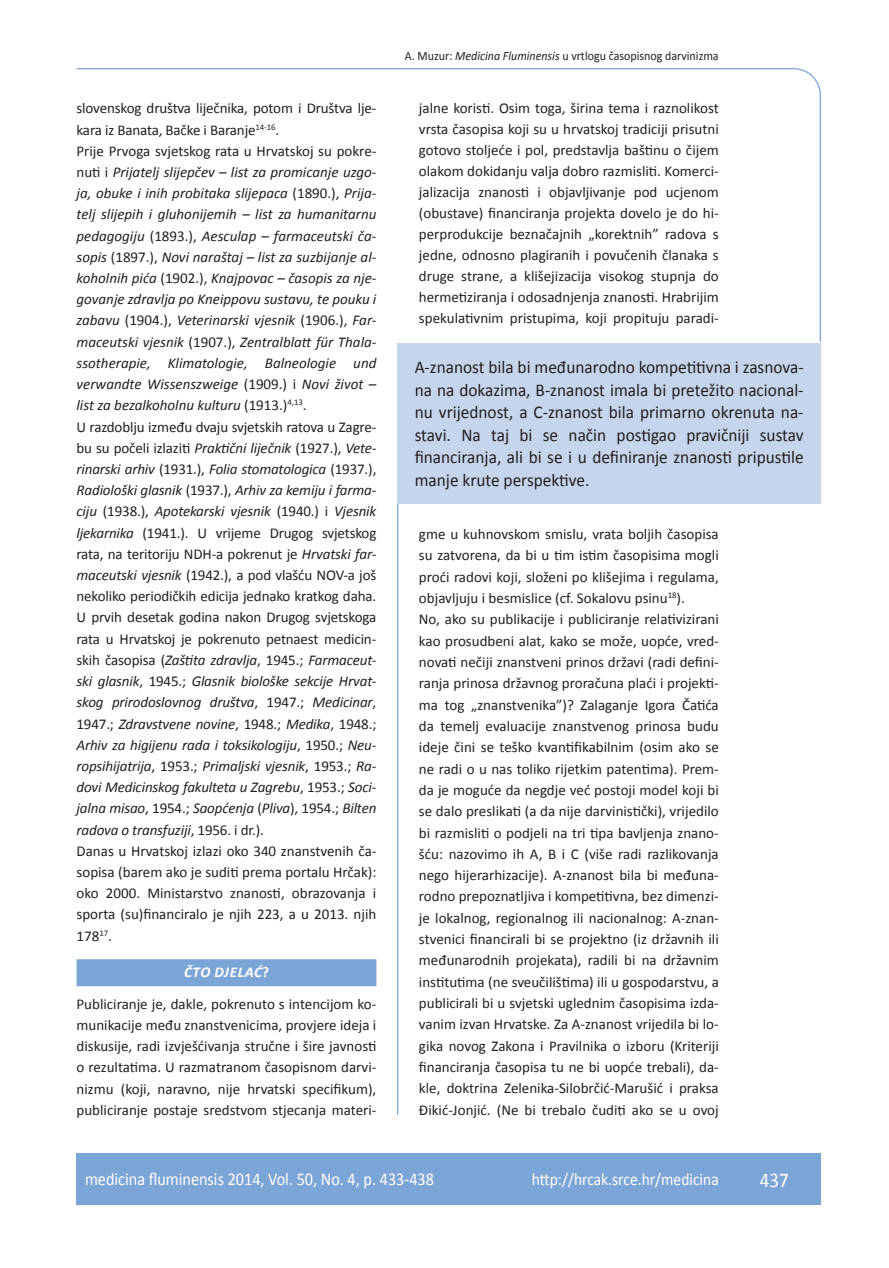
<style>
.page{position:relative;width:889px;height:1268px;background:#fff}
.page>*{position:absolute;margin:0;border:0;box-sizing:border-box;transform-origin:0 0}
.t1{font:21px "Calibri";color:#fff;scale:.9 1}
.t2{font:18px/22.5px "Calibri";color:#231f20;text-align:justify;scale:.96 1}
.t3{font:18px "Calibri";color:#fff;scale:.9 1}
.t4{font:17.25px "Calibri";color:#fff;scale:.9 1}
.t5{font:15px/21.3px "Calibri";color:#231f20;text-align:justify}
.t6{font:italic 15px/21.1px "Calibri";letter-spacing:-.01em;color:#231f20}
.t7{font:12.75px "Calibri";color:#231f20;scale:.94 1}
.s1{font-style:normal}
.s2{font-weight:700;font-style:italic;color:#fff}
.s3{font-weight:700;color:#fff}
.s4{font-style:italic}
</style>
<div class="page">
<svg style="left:76px;top:68px;width:745px;height:274px"></svg>
<hr style="left:397px;top:502px;width:1px;height:612px;background:#7ca5d7">
<div style="left:77px;top:1152px;width:744px;height:51px;background:#7ca5d7"></div>
<div style="left:77px;top:959px;width:299px;height:27px;background:#7ca5d7"></div>
<div style="left:398px;top:342px;width:422px;height:161px;background:#c6d5ec"></div>
<p class="t6" style="left:76px;top:97px;width:301px"><span class="s1">slovenskog društva liječnika, potom i Društva lje&shy;kara iz Banata, Bačke i Baranje</span><sup>14-16</sup><span class="s1">.<br>Prije Prvoga svjetskog rata u Hrvatskoj su pokre&shy;nuti i</span> Prijatelj slijepčev – list za promicanje uzgo&shy;ja, obuke i inih probitaka slijepaca <span class="s1">(1890.),</span> Prija&shy;telj slijepih i gluhonijemih – list za humanitarnu pedagogiju <span class="s1">(1893.),</span> Aesculap – farmaceutski ča&shy;sopis <span class="s1">(1897.),</span> Novi naraštaj – list za suzbijanje al&shy;koholnih pića <span class="s1">(1902.),</span> Knajpovac – časopis za nje&shy;govanje zdravlja po Kneippovu sustavu, te pouku i zabavu <span class="s1">(1904.),</span> Veterinarski vjesnik <span class="s1">(1906.),</span> Far&shy;maceutski vjesnik <span class="s1">(1907.),</span> Zentralblatt für Thala&shy;ssotherapie, Klimatologie, Balneologie und verwandte Wissenszweige <span class="s1">(1909.) i</span> Novi život – list za bezalkoholnu kulturu <span class="s1">(1913.)</span><sup>4,13</sup><span class="s1">.<br>U razdoblju između dvaju svjetskih ratova u Zagre&shy;bu su počeli izlaziti</span> Praktični liječnik <span class="s1">(1927.),</span> Vete&shy;rinarski arhiv <span class="s1">(1931.),</span> Folia stomatologica <span class="s1">(1937.), </span>Radiološki glasnik <span class="s1">(1937.),</span> Arhiv za kemiju i farma&shy;ciju <span class="s1">(1938.),</span> Apotekarski vjesnik <span class="s1">(1940.) i</span> Vjesnik ljekarnika <span class="s1">(1941.). U vrijeme Drugog svjetskog rata, na teritoriju NDH-a pokrenut je</span> Hrvatski far&shy;maceutski vjesnik <span class="s1">(1942.), a pod vlašću NOV-a još nekoliko periodičkih edicija jednako kratkog daha.<br>U prvih desetak godina nakon Drugog svjetskoga rata u Hrvatskoj je pokrenuto petnaest medicin&shy;skih časopisa (</span>Zaštita zdravlja<span class="s1">, 1945.;</span> Farmaceut&shy;ski glasnik<span class="s1">, 1945.;</span> Glasnik biološke sekcije Hrvat&shy;skog prirodoslovnog društva<span class="s1">, 1947.;</span> Medicinar<span class="s1">, 1947.;</span> Zdravstvene novine<span class="s1">, 1948.;</span> Medika<span class="s1">, 1948.; </span>Arhiv za higijenu rada i toksikologiju<span class="s1">, 1950.;</span> Neu&shy;ropsihijatrija<span class="s1">, 1953.;</span> Primaljski vjesnik<span class="s1">, 1953.;</span> Ra&shy;dovi Medicinskog fakulteta u Zagrebu<span class="s1">, 1953.;</span> Soci&shy;jalna misao<span class="s1">, 1954.;</span> Saopćenja <span class="s1">(</span>Pliva<span class="s1">), 1954.;</span> Bilten radova o transfuziji<span class="s1">, 1956. i dr.).<br>Danas u Hrvatskoj izlazi oko 340 znanstvenih ča&shy;sopisa (barem ako je suditi prema portalu Hrčak): oko 2000. Ministarstvo znanosti, obrazovanja i sporta (su)financiralo je njih 223, a u 2013. njih 178</span><sup>17</sup><span class="s1">.</span></p>
<p class="t5" style="left:77px;top:954px;width:301px;line-height:32.2px;text-align:center"><span class="s2">ČTO DJELAĆ</span><span class="s3">?<br></span>Publiciranje je, dakle, pokrenuto s intencijom ko-</p>
<p class="t5" style="left:77px;top:1013px;width:301px">munikacije među znanstvenicima, provjere ideja i diskusije, radi izvješćivanja stručne i šire javnosti o rezultatima. U razmatranom časopisnom darvi&shy;nizmu (koji, naravno, nije hrvatski specifikum), publiciranje postaje sredstvom stjecanja materi-</p>
<p class="t7" style="left:405px;top:47px;width:335px">A. Muzur: <span class="s4">Medicina Fluminensis</span> u vrtlogu časopisnog darvinizma</p>
<p class="t5" style="left:419px;top:97px;width:301px">jalne koristi. Osim toga, širina tema i raznolikost vrsta časopisa koji su u hrvatskoj tradiciji prisutni gotovo stoljeće i pol, predstavlja baštinu o čijem olakom dokidanju valja dobro razmisliti. Komerci&shy;jalizacija znanosti i objavljivanje pod ucjenom (obustave) financiranja projekta dovelo je do hi&shy;perprodukcije beznačajnih „korektnih” radova s jedne, odnosno plagiranih i povučenih članaka s druge strane, a klišejizacija visokog stupnja do hermetiziranja i odosadnjenja znanosti. Hrabrijim spekulativnim pristupima, koji propituju paradi-</p>
<p class="t2" style="left:415px;top:355px;width:407px">A-znanost bila bi međunarodno kompetitivna i zasnova&shy;na na dokazima, B-znanost imala bi pretežito nacional&shy;nu vrijednost, a C-znanost bila primarno okrenuta na&shy;stavi. Na taj bi se način postigao pravičniji sustav financiranja, ali bi se i u definiranje znanosti pripustile manje krute perspektive.</p>
<p class="t5" style="left:419px;top:522px;width:301px;text-align:left">gme u kuhnovskom smislu, vrata boljih časopisa su zatvorena, da bi u tim istim časopisima mogli proći radovi koji, složeni po klišejima i regulama, objavljuju i besmislice (cf. Sokalovu psinu<sup>18</sup>).<br>No, ako su publikacije i publiciranje relativizirani kao prosudbeni alat, kako se može, uopće, vred&shy;novati nečiji znanstveni prinos državi (radi defini&shy;ranja prinosa državnog proračuna plaći i projekti&shy;ma tog „znanstvenika”)? Zalaganje Igora Čatića da temelj evaluacije znanstvenog prinosa budu ideje čini se teško kvantifikabilnim (osim ako se ne radi o u nas toliko rijetkim patentima). Prem&shy;da je moguće da negdje već postoji model koji bi se dalo preslikati (a da nije darvinistički), vrijedilo bi razmisliti o podjeli na tri tipa bavljenja znano&shy;šću: nazovimo ih A, B i C (više radi razlikovanja nego hijerarhizacije). A-znanost bila bi međuna&shy;rodno prepoznatljiva i kompetitivna, bez dimenzi&shy;je lokalnog, regionalnog ili nacionalnog: A-znan&shy;stvenici financirali bi se projektno (iz državnih ili međunarodnih projekata), radili bi na državnim institutima (ne sveučilištima) ili u gospodarstvu, a publicirali bi u svjetski uglednim časopisima izda&shy;vanim izvan Hrvatske. Za A-znanost vrijedila bi lo&shy;gika novog Zakona i Pravilnika o izboru (Kriteriji financiranja časopisa tu ne bi uopće trebali), da&shy;kle, doktrina Zelenika-Silobrčić-Marušić i praksa Đikić-Jonjić. (Ne bi trebalo čuditi ako se u ovoj</p>
<p class="t3" style="left:85px;top:1167px;width:389px">medicina fluminensis 2014, Vol. 50, No. 4, p. 433-438</p>
<p class="t4" style="left:532px;top:1168px;width:209px">http://hrcak.srce.hr/medicina</p>
<h1 class="t1" style="left:760px;top:1166px;width:33px">437</h1>
</div>
